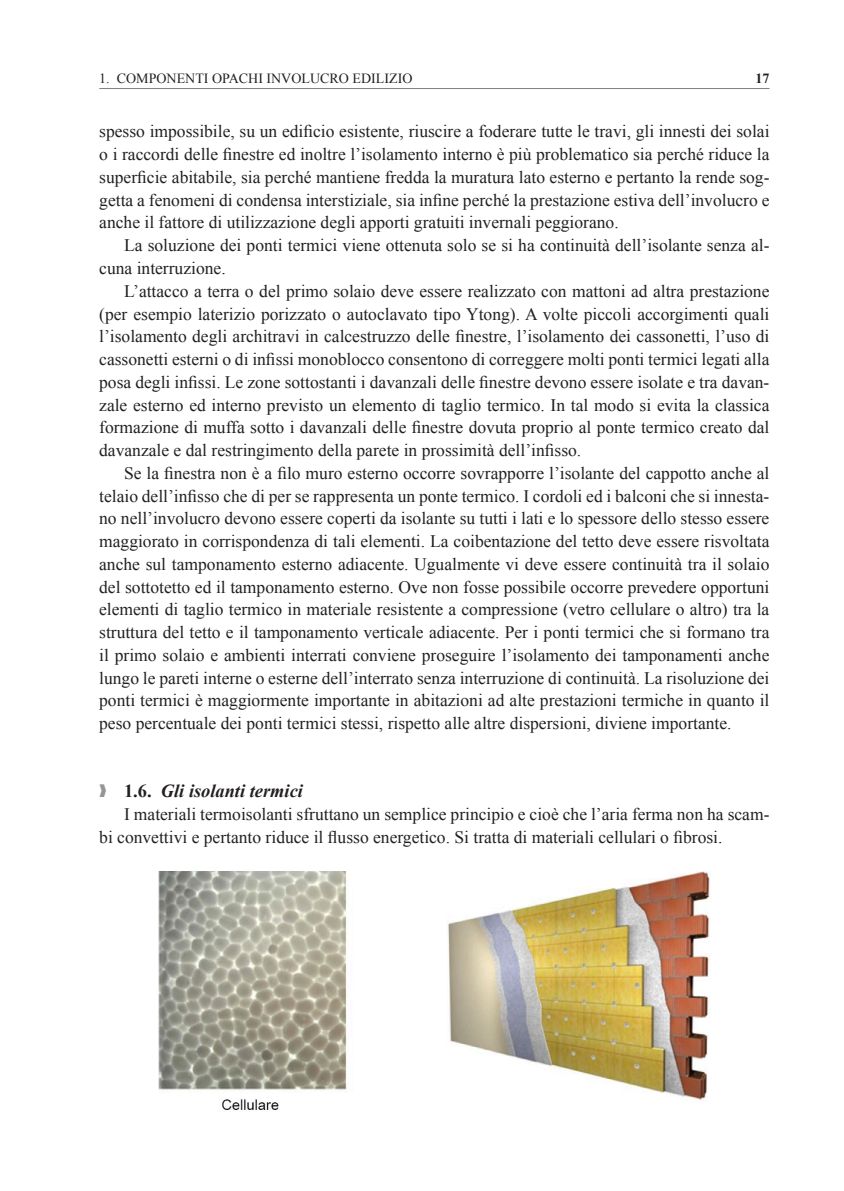
<style>
.page{position:relative;width:844px;height:1191px;background:#fff}
.page>*{position:absolute;margin:0;border:0;box-sizing:border-box;transform-origin:0 0}
.t1{font:italic 700 18.38px "Times New Roman";color:#231f20}
.t2{font:17.5px/22.8px "Times New Roman";color:#231f20;text-align:justify}
.t3{font:14px "Times New Roman";color:#231f20}
.t4{font:700 14px "Times New Roman";color:#231f20}
.s1{color:#949698}
.s2{font-style:normal}
</style>
<div class="page">
<hr style="left:99px;top:88px;width:670px;height:1px;background:#808285">
<img style="left:158px;top:871px;width:552px;height:239px">
<p class="t3" style="left:99px;top:69px;width:314px">1. COMPONENTI OPACHI INVOLUCRO EDILIZIO</p>
<p class="t4" style="left:755px;top:69px;width:15px">17</p>
<p class="t2" style="left:99px;top:120px;width:671px">spesso impossibile, su un edificio esistente, riuscire a foderare tutte le travi, gli innesti dei solai o i raccordi delle finestre ed inoltre l’isolamento interno è più problematico sia perché riduce la superficie abitabile, sia perché mantiene fredda la muratura lato esterno e pertanto la rende sog&shy;getta a fenomeni di condensa interstiziale, sia infine perché la prestazione estiva dell’involucro e anche il fattore di utilizzazione degli apporti gratuiti invernali peggiorano.</p>
<p class="t2" style="left:99px;top:234px;width:671px;text-indent:25px">La soluzione dei ponti termici viene ottenuta solo se si ha continuità dell’isolante senza al&shy;cuna interruzione.</p>
<p class="t2" style="left:99px;top:279px;width:671px;text-indent:25px">L’attacco a terra o del primo solaio deve essere realizzato con mattoni ad altra prestazione (per esempio laterizio porizzato o autoclavato tipo Ytong). A volte piccoli accorgimenti quali l’isolamento degli architravi in calcestruzzo delle finestre, l’isolamento dei cassonetti, l’uso di cassonetti esterni o di infissi monoblocco consentono di correggere molti ponti termici legati alla posa degli infissi. Le zone sottostanti i davanzali delle finestre devono essere isolate e tra davan&shy;zale esterno ed interno previsto un elemento di taglio termico. In tal modo si evita la classica formazione di muffa sotto i davanzali delle finestre dovuta proprio al ponte termico creato dal davanzale e dal restringimento della parete in prossimità dell’infisso.</p>
<p class="t2" style="left:99px;top:461px;width:671px;text-indent:25px">Se la finestra non è a filo muro esterno occorre sovrapporre l’isolante del cappotto anche al telaio dell’infisso che di per se rappresenta un ponte termico. I cordoli ed i balconi che si innesta&shy;no nell’involucro devono essere coperti da isolante su tutti i lati e lo spessore dello stesso essere maggiorato in corrispondenza di tali elementi. La coibentazione del tetto deve essere risvoltata anche sul tamponamento esterno adiacente. Ugualmente vi deve essere continuità tra il solaio del sottotetto ed il tamponamento esterno. Ove non fosse possibile occorre prevedere opportuni elementi di taglio termico in materiale resistente a compressione (vetro cellulare o altro) tra la struttura del tetto e il tamponamento verticale adiacente. Per i ponti termici che si formano tra il primo solaio e ambienti interrati conviene proseguire l’isolamento dei tamponamenti anche lungo le pareti interne o esterne dell’interrato senza interruzione di continuità. La risoluzione dei ponti termici è maggiormente importante in abitazioni ad alte prestazioni termiche in quanto il peso percentuale dei ponti termici stessi, rispetto alle altre dispersioni, diviene importante.</p>
<p class="t1" style="left:99px;top:778px;width:205px"><span class="s1">❱</span> <span class="s2">1.6.</span> Gli isolanti termici</p>
<p class="t2" style="left:99px;top:802px;width:671px;text-indent:25px">I materiali termoisolanti sfruttano un semplice principio e cioè che l’aria ferma non ha scam&shy;bi convettivi e pertanto riduce il flusso energetico. Si tratta di materiali cellulari o fibrosi.</p>
</div>
